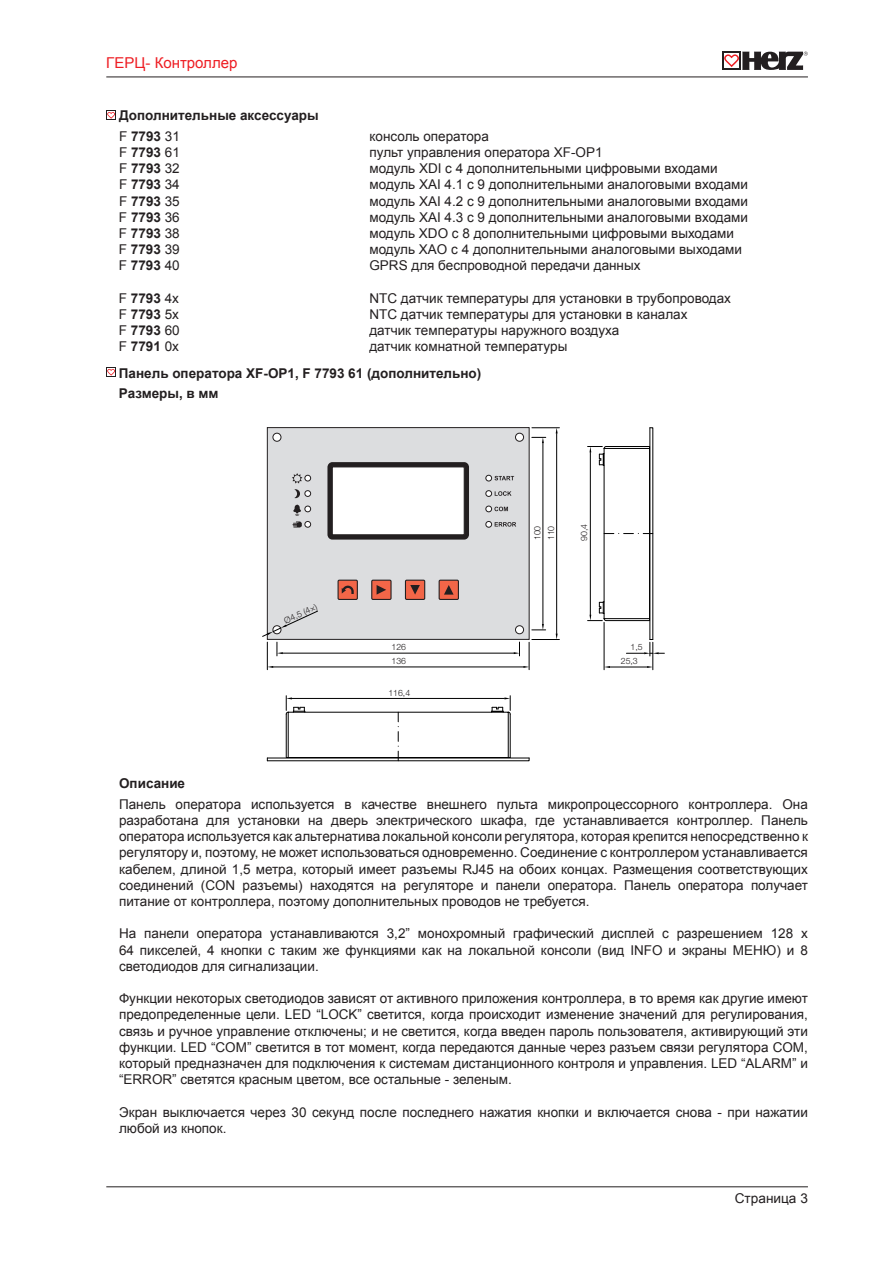
<style>
.page{position:relative;width:893px;height:1263px;background:#fff}
.page>*{position:absolute;margin:0;border:0;box-sizing:border-box;transform-origin:0 0}
.t1{font:15px "Arial";color:#ee1d23}
.t2{font:13.5px/16.2px "Arial";color:#231f20;text-align:justify}
.t3{font:700 13.5px/20.4px "Arial";color:#231f20}
.t4{font:300 8.7px/13.8px "Helvetica Neue LT Std";color:#231f20}
.s1{font-weight:400}
</style>
<div class="page">
<svg style="left:722px;top:52px;width:86px;height:18px"></svg>
<hr style="left:106px;top:77px;width:702px;height:1px;background:#231f20">
<hr style="left:106px;top:1186px;width:702px;height:1px;background:#231f20">
<div style="left:266px;top:427px;width:264px;height:213px;background:#dcdddf"></div>
<div style="left:485px;top:490px;width:7px;height:7px;border:1px solid #231f20;border-radius:50%"></div>
<div style="left:485px;top:475px;width:7px;height:6px;border:1px solid #231f20;border-radius:50%"></div>
<div style="left:485px;top:506px;width:7px;height:6px;border:1px solid #231f20;border-radius:50%"></div>
<div style="left:485px;top:521px;width:7px;height:7px;border:1px solid #231f20;border-radius:50%"></div>
<div style="left:304px;top:521px;width:7px;height:7px;border:1px solid #231f20;border-radius:50%"></div>
<svg style="left:327px;top:462px;width:142px;height:78px"></svg>
<div style="left:338px;top:580px;width:19px;height:19px;background:#f26648"></div>
<div style="left:338px;top:580px;width:20px;height:20px;border:1px solid #231f20"></div>
<svg style="left:342px;top:586px;width:12px;height:8px"></svg>
<div style="left:405px;top:580px;width:20px;height:19px;background:#f26648"></div>
<div style="left:405px;top:580px;width:20px;height:20px;border:1px solid #231f20"></div>
<svg style="left:410px;top:585px;width:10px;height:10px"></svg>
<div style="left:439px;top:580px;width:19px;height:19px;background:#f26648"></div>
<div style="left:439px;top:580px;width:20px;height:20px;border:1px solid #231f20"></div>
<svg style="left:444px;top:585px;width:10px;height:10px"></svg>
<div style="left:372px;top:580px;width:19px;height:19px;background:#f26648"></div>
<div style="left:371px;top:580px;width:21px;height:20px;border:1px solid #231f20"></div>
<svg style="left:377px;top:585px;width:9px;height:10px"></svg>
<svg style="left:486px;top:475px;width:28px;height:6px"></svg>
<svg style="left:486px;top:491px;width:25px;height:5px"></svg>
<svg style="left:486px;top:506px;width:22px;height:6px"></svg>
<svg style="left:486px;top:521px;width:30px;height:7px"></svg>
<svg style="left:292px;top:473px;width:19px;height:10px"></svg>
<svg style="left:294px;top:489px;width:17px;height:9px"></svg>
<svg style="left:292px;top:504px;width:19px;height:23px"></svg>
<hr style="left:283px;top:653px;width:231px;height:1px;background:#000">
<hr style="left:543px;top:443px;width:1px;height:181px;background:#000">
<hr style="left:273px;top:667px;width:250px;height:1px;background:#000">
<hr style="left:556px;top:433px;width:1px;height:201px;background:#000">
<svg style="left:514px;top:624px;width:45px;height:46px"></svg>
<svg style="left:532px;top:427px;width:27px;height:16px"></svg>
<svg style="left:262px;top:611px;width:56px;height:59px"></svg>
<svg style="left:588px;top:427px;width:76px;height:243px"></svg>
<svg style="left:266px;top:696px;width:264px;height:66px"></svg>
<svg style="left:106px;top:111px;width:10px;height:9px"></svg>
<svg style="left:106px;top:367px;width:10px;height:10px"></svg>
<p class="t1" style="left:106px;top:53px;width:133px">ГЕРЦ- Контроллер</p>
<p class="t3" style="left:119px;top:106px;width:201px">Дополнительные аксессуары<br><span class="s1">F</span> 7793 <span class="s1">31</span></p>
<p class="t2" style="left:370px;top:128px;width:121px">консоль оператора</p>
<p class="t3" style="left:119px;top:142px;width:62px"><span class="s1">F</span> 7793 <span class="s1">61</span></p>
<p class="t2" style="left:370px;top:144px;width:235px">пульт управления оператора XF-OP1</p>
<p class="t3" style="left:119px;top:159px;width:62px"><span class="s1">F</span> 7793 <span class="s1">32</span></p>
<p class="t2" style="left:370px;top:161px;width:350px">модуль XDI с 4 дополнительными цифровыми входами</p>
<p class="t3" style="left:119px;top:175px;width:62px"><span class="s1">F</span> 7793 <span class="s1">34</span></p>
<p class="t2" style="left:370px;top:177px;width:380px">модуль XAI 4.1 с 9 дополнительными аналоговыми входами</p>
<p class="t3" style="left:119px;top:191px;width:62px"><span class="s1">F</span> 7793 <span class="s1">35</span></p>
<p class="t2" style="left:369px;top:193px;width:380px">модуль XAI 4.2 с 9 дополнительными аналоговыми входами</p>
<p class="t3" style="left:119px;top:207px;width:62px"><span class="s1">F</span> 7793 <span class="s1">36</span></p>
<p class="t2" style="left:369px;top:209px;width:380px">модуль XAI 4.3 с 9 дополнительными аналоговыми входами</p>
<p class="t3" style="left:119px;top:223px;width:62px"><span class="s1">F</span> 7793 <span class="s1">38</span></p>
<p class="t2" style="left:369px;top:225px;width:366px">модуль XDO с 8 дополнительными цифровыми выходами</p>
<p class="t3" style="left:119px;top:240px;width:62px"><span class="s1">F</span> 7793 <span class="s1">39</span></p>
<p class="t2" style="left:369px;top:242px;width:374px">модуль XAO с 4 дополнительными аналоговыми выходами</p>
<p class="t3" style="left:119px;top:256px;width:62px"><span class="s1">F</span> 7793 <span class="s1">40</span></p>
<p class="t2" style="left:369px;top:258px;width:273px">GPRS для беспроводной передачи данных</p>
<p class="t3" style="left:119px;top:288px;width:62px"><span class="s1">F</span> 7793 <span class="s1">4x</span></p>
<p class="t2" style="left:369px;top:290px;width:363px">NTC датчик температуры для установки в трубопроводах</p>
<p class="t3" style="left:119px;top:304px;width:62px"><span class="s1">F</span> 7793 <span class="s1">5x</span></p>
<p class="t2" style="left:369px;top:306px;width:320px">NTC датчик температуры для установки в каналах</p>
<p class="t3" style="left:119px;top:321px;width:62px"><span class="s1">F</span> 7793 <span class="s1">60</span></p>
<p class="t2" style="left:369px;top:323px;width:251px">датчик температуры наружного воздуха</p>
<p class="t3" style="left:119px;top:337px;width:62px"><span class="s1">F</span> 7791 <span class="s1">0x</span></p>
<p class="t2" style="left:369px;top:339px;width:199px">датчик комнатной температуры</p>
<p class="t3" style="left:119px;top:363px;width:364px">Панель оператора XF-OP1, F 7793 61 (дополнительно)<br>Размеры, в мм</p>
<p class="t4" style="left:282px;top:614px;width:37px;rotate:-25deg">Ø4,5 (4×)</p>
<p class="t4" style="left:530px;top:540px;width:16px;rotate:-90deg">100<br>110</p>
<p class="t4" style="left:577px;top:541px;width:18px;rotate:-90deg">90,4</p>
<p class="t4" style="left:391px;top:640px;width:16px">126</p>
<p class="t4" style="left:631px;top:640px;width:14px">1,5</p>
<p class="t4" style="left:391px;top:654px;width:16px">136</p>
<p class="t4" style="left:388px;top:685px;width:23px">116,4</p>
<p class="t4" style="left:621px;top:654px;width:18px">25,3</p>
<p class="t3" style="left:119px;top:774px;width:68px">Описание</p>
<p class="t2" style="left:119px;top:796px;width:690px">Панель оператора используется в качестве внешнего пульта микропроцессорного контроллера. Она разработана для установки на дверь электрического шкафа, где устанавливается контроллер. Панель оператора используется как альтернатива локальной консоли регулятора, которая крепится непосредственно к регулятору и, поэтому, не может использоваться одновременно. Соединение с контроллером устанавливается кабелем, длиной 1,5 метра, который имеет разъемы RJ45 на обоих концах. Размещения соответствующих соединений (CON разъемы) находятся на регуляторе и панели оператора. Панель оператора получает питание от контроллера, поэтому дополнительных проводов не требуется.</p>
<p class="t2" style="left:119px;top:926px;width:690px">На панели оператора устанавливаются 3,2” монохромный графический дисплей с разрешением 128 х 64 пикселей, 4 кнопки с таким же функциями как на локальной консоли (вид INFO и экраны МЕНЮ) и 8 светодиодов для сигнализации.</p>
<p class="t2" style="left:119px;top:990px;width:690px">Функции некоторых светодиодов зависят от активного приложения контроллера, в то время как другие имеют предопределенные цели. LED “LOCK” светится, когда происходит изменение значений для регулирования, связь и ручное управление отключены; и не светится, когда введен пароль пользователя, активирующий эти функции. LED “COM” светится в тот момент, когда передаются данные через разъем связи регулятора COM, который предназначен для подключения к системам дистанционного контроля и управления. LED “ALARM” и “ERROR” светятся красным цветом, все остальные - зеленым.</p>
<p class="t2" style="left:119px;top:1104px;width:690px">Экран выключается через 30 секунд после последнего нажатия кнопки и включается снова - при нажатии любой из кнопок.</p>
<p class="t2" style="left:735px;top:1190px;width:75px">Cтраница 3</p>
</div>
